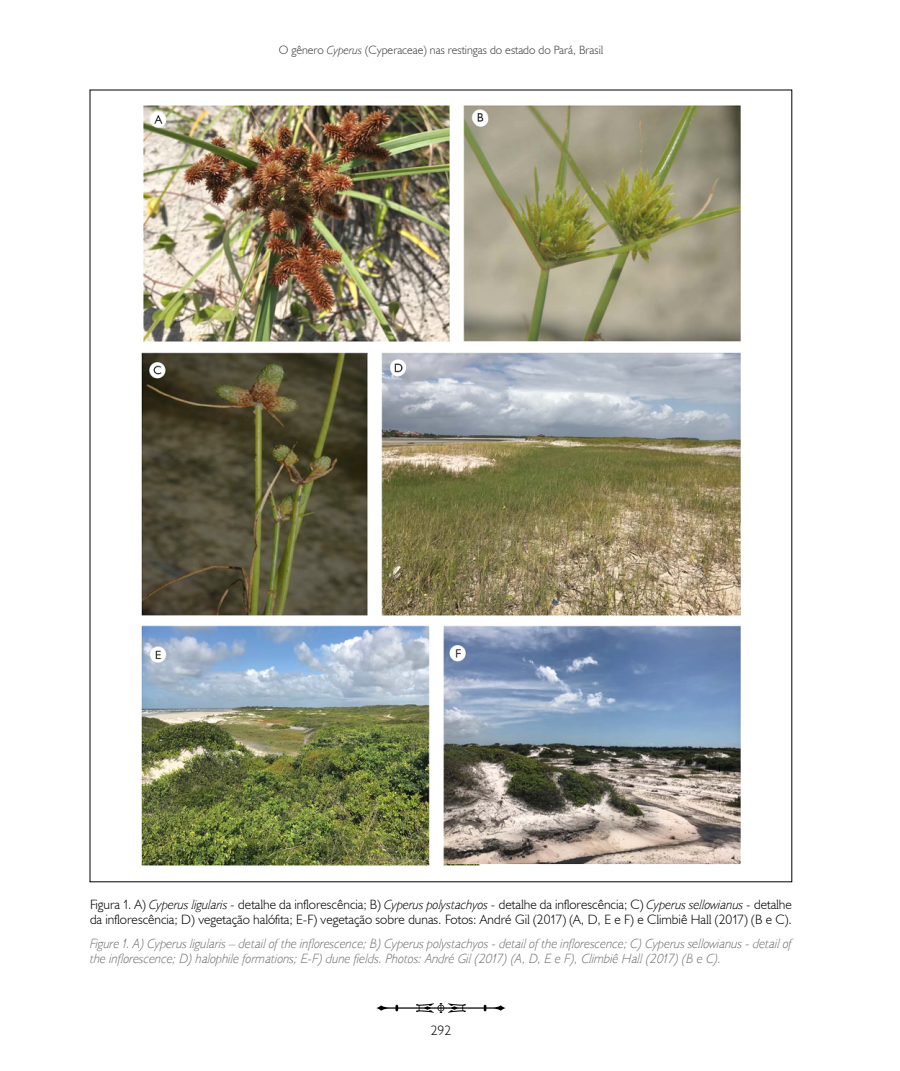
<style>
.page{position:relative;width:900px;height:1071px;background:#fff}
.page>*{position:absolute;margin:0;border:0;box-sizing:border-box;transform-origin:0 0}
.t1{font:13.5px/15px "MPEG";color:#000}
.t2{font:italic 13.5px/15px "MPEG";color:#707172}
.t3{font:12px "MPEG";color:#3e3d40}
.s1{font-style:italic}
</style>
<div class="page">
<svg style="left:376px;top:1003px;width:130px;height:10px"></svg>
<img style="left:141px;top:105px;width:600px;height:761px">
<p class="t3" style="left:279px;top:43px;width:326px">O gênero <span class="s1">Cyperus</span> (Cyperaceae) nas restingas do estado do Pará, Brasil</p>
<p class="t1" style="left:90px;top:897px;width:703px">Figura 1. A) <span class="s1">Cyperus ligularis -</span> detalhe da inflorescência; B) <span class="s1">Cyperus polystachyos -</span> detalhe da inflorescência; C) <span class="s1">Cyperus sellowianus -</span> detalhe da inflorescência; D) vegetação halófita; E-F) vegetação sobre dunas. Fotos: André Gil (2017) (A, D, E e F) e Climbiê Hall (2017) (B e C).</p>
<p class="t2" style="left:90px;top:936px;width:704px">Figure 1. A) Cyperus ligularis – detail of the inflorescence; B) Cyperus polystachyos - detail of the inflorescence; C) Cyperus sellowianus - detail of the inflorescence; D) halophile formations; E-F) dune fields. Photos: André Gil (2017) (A, D, E e F), Climbiê Hall (2017) (B e C).</p>
<p class="t1" style="left:431px;top:1023px;width:22px">292</p>
</div>
